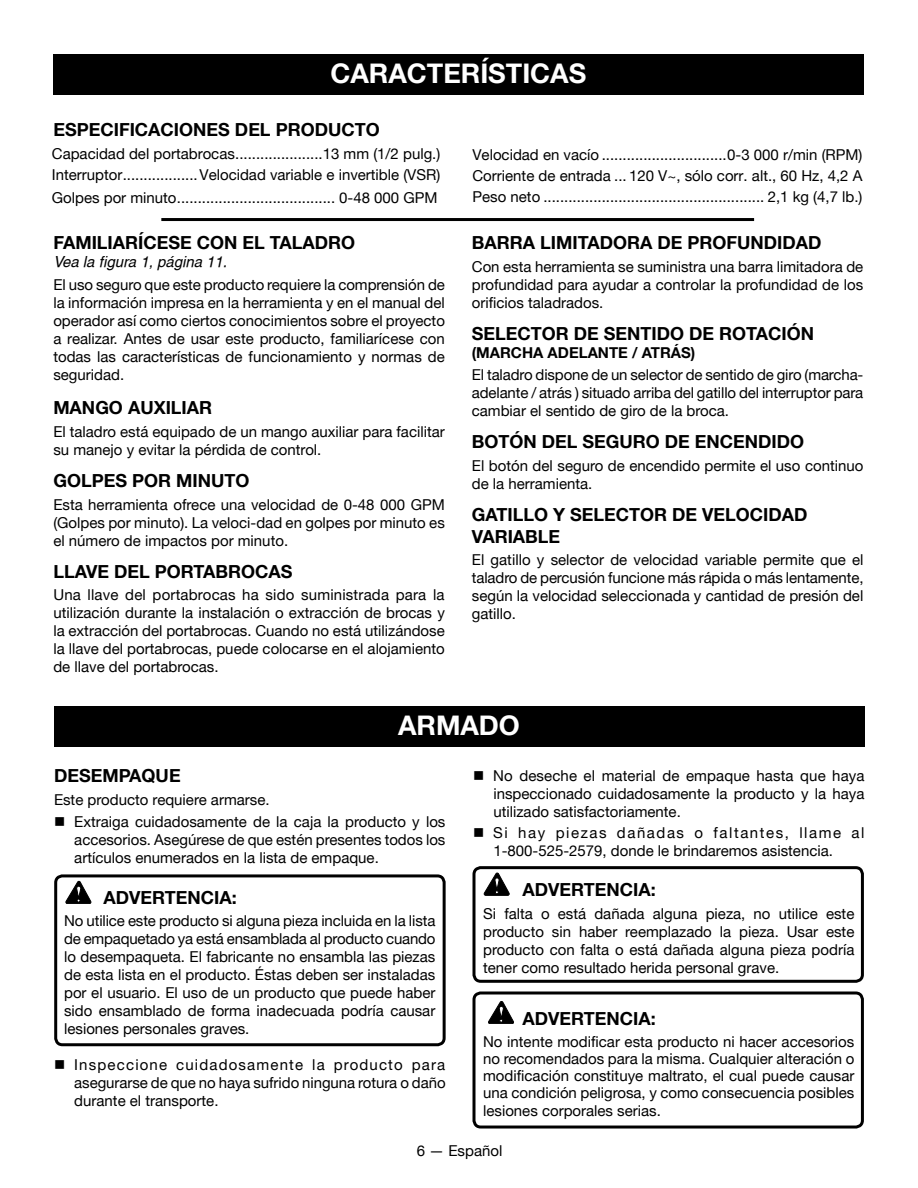
<style>
.page{position:relative;width:918px;height:1188px;background:#fff}
.page>*{position:absolute;margin:0;border:0;box-sizing:border-box;transform-origin:0 0}
.t1{font:700 27px "Helvetica Neue";color:#fff}
.t2{font:700 18px/21.6px "Helvetica Neue";color:#000}
.t3{font:15px/18px "Helvetica Neue";color:#000;text-align:justify}
.t4{font:italic 15px "Helvetica";color:#000}
.t5{font:700 15px "Helvetica Neue";color:#000}
</style>
<div class="page">
<div style="left:53px;top:54px;width:811px;height:40px;background:#000"></div>
<hr style="left:161px;top:218px;width:593px;height:3px;background:#000">
<div style="left:54px;top:706px;width:811px;height:40px;background:#000"></div>
<div style="left:54px;top:874px;width:392px;height:172px;border:3px solid #000;border-radius:7px"></div>
<svg style="left:66px;top:881px;width:25px;height:23px"></svg>
<div style="left:472px;top:866px;width:392px;height:117px;border:3px solid #000;border-radius:7px"></div>
<svg style="left:484px;top:873px;width:25px;height:22px"></svg>
<div style="left:472px;top:992px;width:392px;height:137px;border:3px solid #000;border-radius:7px"></div>
<svg style="left:488px;top:1001px;width:26px;height:23px"></svg>
<h1 class="t1" style="left:330px;top:56px;width:257px">CARACTERÍSTICAS</h1>
<p class="t2" style="left:53px;top:118px;width:328px">ESPECIFICACIONES DEL PRODUCTO</p>
<p class="t3" style="left:52px;top:143px;width:390px;line-height:21px">Capacidad del portabrocas.....................13 mm (1/2 pulg.)<br>Interruptor..................Velocidad variable e invertible (VSR)</p>
<p class="t3" style="left:52px;top:188px;width:387px">Golpes por minuto...................................... 0-48 000 GPM</p>
<p class="t2" style="left:53px;top:232px;width:303px">FAMILIARÍCESE CON EL TALADRO</p>
<p class="t4" style="left:53px;top:254px;width:175px">Vea la figura 1, página 11.</p>
<p class="t3" style="left:53px;top:275px;width:393px">El uso seguro que este producto requiere la comprensión de la información impresa en la herramienta y en el manual del operador así como ciertos conocimientos sobre el proyecto a realizar. Antes de usar este producto, familiarícese con todas las características de funcionamiento y normas de seguridad.</p>
<p class="t2" style="left:53px;top:397px;width:160px">MANGO AUXILIAR</p>
<p class="t3" style="left:53px;top:422px;width:393px">El taladro está equipado de un mango auxiliar para facilitar su manejo y evitar la pérdida de control.</p>
<p class="t2" style="left:53px;top:469px;width:198px">GOLPES POR MINUTO</p>
<p class="t3" style="left:53px;top:495px;width:393px">Esta herramienta ofrece una velocidad de 0-48 000 GPM (Golpes por minuto). La veloci-dad en golpes por minuto es el número de impactos por minuto.</p>
<p class="t2" style="left:53px;top:560px;width:12px">LLAVE</p>
<p class="t2" style="left:114px;top:560px;width:13px">DEL</p>
<p class="t2" style="left:155px;top:560px;width:14px">PORTABROCAS</p>
<p class="t3" style="left:53px;top:586px;width:393px">Una llave del portabrocas ha sido suministrada para la utilización durante la instalación o extracción de brocas y la extracción del portabrocas. Cuando no está utilizándose la llave del portabrocas, puede colocarse en el alojamiento de llave del portabrocas.</p>
<p class="t3" style="left:472px;top:144px;width:392px;line-height:21px">Velocidad en vacío ..............................0-3 000 r/min (RPM)<br>Corriente de entrada ... 120 V~, sólo corr. alt., 60 Hz, 4,2 A Peso neto ..................................................... 2,1 kg (4,7 lb.)</p>
<p class="t2" style="left:472px;top:232px;width:351px">BARRA LIMITADORA DE PROFUNDIDAD</p>
<p class="t3" style="left:472px;top:257px;width:393px">Con esta herramienta se suministra una barra limitadora de profundidad para ayudar a controlar la profundidad de los orificios taladrados.</p>
<p class="t2" style="left:472px;top:322px;width:344px">SELECTOR DE SENTIDO DE ROTACIÓN</p>
<p class="t5" style="left:472px;top:343px;width:225px">(MARCHA ADELANTE / ATRÁS)</p>
<p class="t3" style="left:472px;top:366px;width:393px">El taladro dispone de un selector de sentido de giro (marcha&shy;adelante / atrás ) situado arriba del gatillo del interruptor para cambiar el sentido de giro de la broca.</p>
<p class="t2" style="left:472px;top:431px;width:334px">BOTÓN DEL SEGURO DE ENCENDIDO</p>
<p class="t3" style="left:472px;top:456px;width:393px">El botón del seguro de encendido permite el uso continuo de la herramienta.</p>
<p class="t2" style="left:472px;top:503px;width:337px">GATILLO Y SELECTOR DE VELOCIDAD<br>VARIABLE</p>
<p class="t3" style="left:472px;top:551px;width:393px">El gatillo y selector de velocidad variable permite que el taladro de percusión funcione más rápida o más lentamente, según la velocidad seleccionada y cantidad de presión del gatillo.</p>
<h1 class="t1" style="left:398px;top:709px;width:123px">ARMADO</h1>
<p class="t2" style="left:54px;top:765px;width:128px">DESEMPAQUE</p>
<p class="t3" style="left:54px;top:790px;width:217px">Este producto requiere armarse.</p>
<p class="t3" style="left:74px;top:813px;width:373px;text-indent:-20px">■ Extraiga cuidadosamente de la caja la producto y los accesorios. Asegúrese de que estén presentes todos los artículos enumerados en la lista de empaque.</p>
<p class="t2" style="left:104px;top:886px;width:135px">ADVERTENCIA:</p>
<p class="t3" style="left:64px;top:912px;width:373px">No utilice este producto si alguna pieza incluida en la lista de empaquetado ya está ensamblada al producto cuando lo desempaqueta. El fabricante no ensambla las piezas de esta lista en el producto. Éstas deben ser instaladas por el usuario. El uso de un producto que puede haber sido ensamblado de forma inadecuada podría causar lesiones personales graves.</p>
<p class="t3" style="left:74px;top:1055px;width:373px;text-indent:-20px">■ Inspeccione cuidadosamente la producto para asegurarse de que no haya sufrido ninguna rotura o daño durante el transporte.</p>
<p class="t3" style="left:493px;top:766px;width:373px;text-indent:-20px">■ No deseche el material de empaque hasta que haya inspeccionado cuidadosamente la producto y la haya utilizado satisfactoriamente.</p>
<p class="t3" style="left:493px;top:823px;width:373px;text-indent:-20px">■ Si hay piezas dañadas o faltantes, llame al<br>1-800-525-2579, donde le brindaremos asistencia.</p>
<p class="t2" style="left:523px;top:879px;width:135px">ADVERTENCIA:</p>
<p class="t3" style="left:483px;top:904px;width:373px">Si falta o está dañada alguna pieza, no utilice este producto sin haber reemplazado la pieza. Usar este producto con falta o está dañada alguna pieza podría tener como resultado herida personal grave.</p>
<p class="t2" style="left:523px;top:1007px;width:135px">ADVERTENCIA:</p>
<p class="t3" style="left:483px;top:1032px;width:373px;line-height:17.2px">No intente modificar esta producto ni hacer accesorios no recomendados para la misma. Cualquier alteración o modificación constituye maltrato, el cual puede causar una condición peligrosa, y como consecuencia posibles lesiones corporales serias.</p>
<p class="t3" style="left:417px;top:1141px;width:87px">6 — Español</p>
</div>
